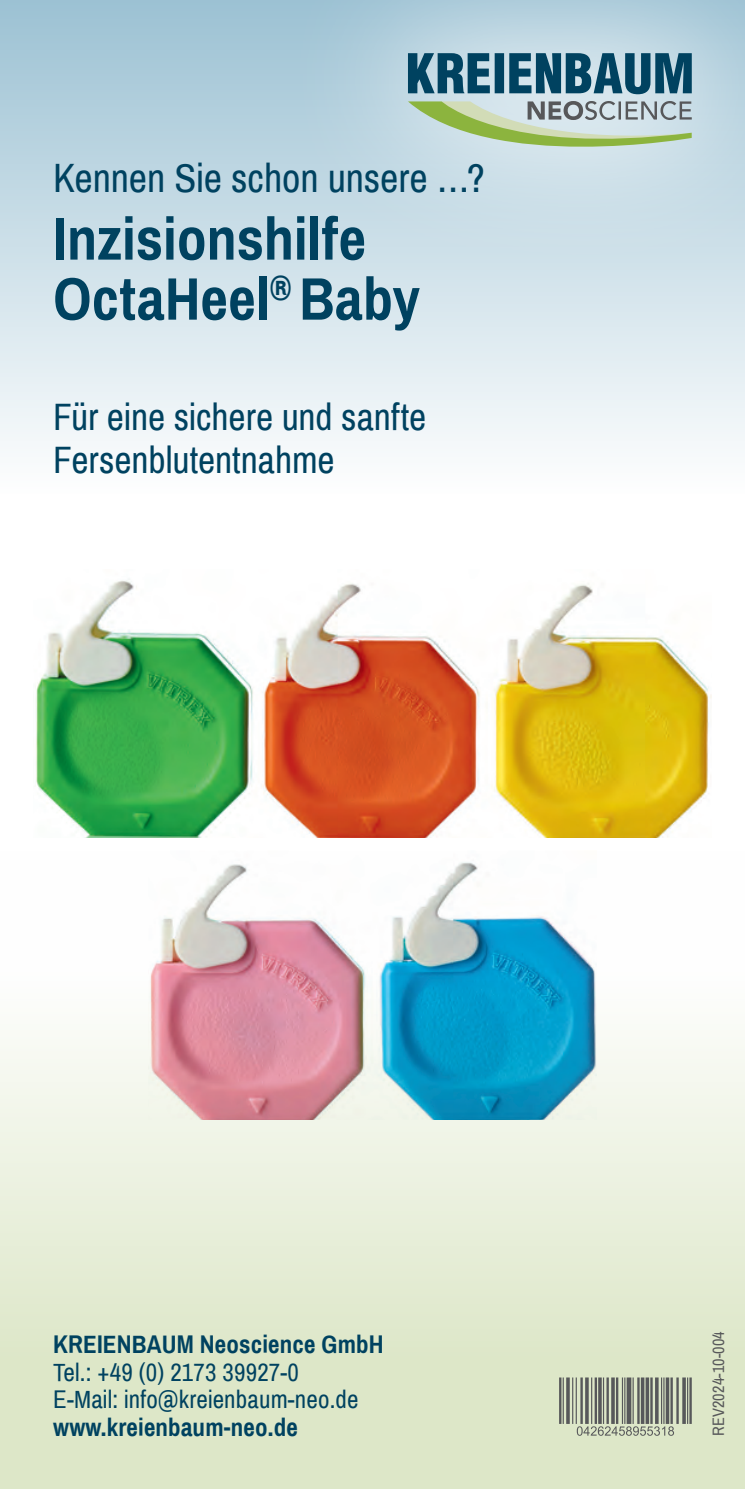
<style>
.page{position:relative;width:745px;height:1489px;background:#fff}
.page>*{position:absolute;margin:0;border:0;box-sizing:border-box;transform-origin:0 0}
.t1{font:700 60px/60px "Archivo Narrow";color:#004260}
.t2{font:40px "Archivo Narrow";color:#004260}
.t3{font:37.5px/42.5px "Archivo Narrow";color:#004260}
.t4{font:25px/27.5px "Archivo Narrow";letter-spacing:.005em;color:#004260}
.t5{font:700 25px "Archivo Narrow";letter-spacing:.005em;color:#004260}
.t6{font:16.25px "Archivo Narrow";letter-spacing:.005em;color:#57585a}
</style>
<div class="page">
<div style="left:0;top:0;width:744px;height:494px;background:linear-gradient(to bottom,#9cc1d3,#fdfefe)"></div>
<div style="left:0;top:851px;width:744px;height:637px;background:linear-gradient(to bottom,#fff,#d7e3bf)"></div>
<div style="left:276px;top:0;width:468px;height:280px;background:#fff;opacity:.75"></div>
<svg style="left:407px;top:53px;width:284px;height:41px;background:#487990"></svg>
<svg style="left:407px;top:101px;width:284px;height:72px;background:#bfd2c4"></svg>
<img style="left:36px;top:579px;width:675px;height:258px">
<img style="left:149px;top:851px;width:446px;height:268px">
<svg style="left:558px;top:1377px;width:133px;height:58px;background:#9da293"></svg>
<h2 class="t2" style="left:53px;top:154px;width:433px">Kennen Sie schon unsere …?</h2>
<h1 class="t1" style="left:53px;top:209px;width:368px">Inzisionshilfe<br>OctaHeel<sup>®</sup> Baby</h1>
<h3 class="t3" style="left:53px;top:397px;width:374px">Für eine sichere und sanfte<br>Fersenblutentnahme</h3>
<p class="t5" style="left:53px;top:1329px;width:332px">KREIENBAUM Neoscience GmbH</p>
<p class="t4" style="left:53px;top:1358px;width:307px">Tel.: +49 (0) 2173 39927-0<br>E-Mail: info@kreienbaum-neo.de</p>
<p class="t5" style="left:53px;top:1411px;width:246px">www.kreienbaum-neo.de</p>
<p class="t6" style="left:708px;top:1435px;width:106px;rotate:-90deg">REV2024-10-004</p>
</div>
